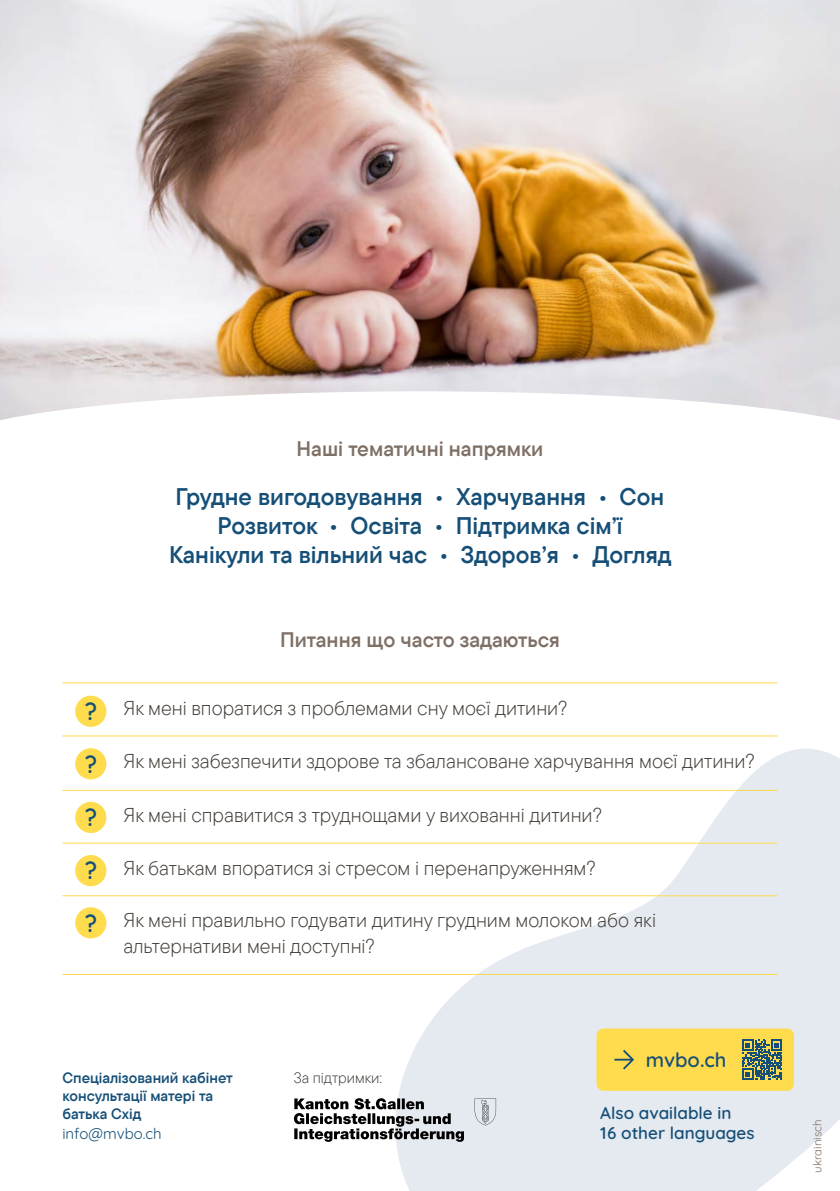
<style>
.page{position:relative;width:840px;height:1191px;background:#fff}
.page>*{position:absolute;margin:0;border:0;box-sizing:border-box;transform-origin:0 0}
.t1{font:24px/28.8px "TT Commons Pro Db";color:#154f77;text-align:center}
.t2{font:600 24px/52.6px "Quicksand";color:#154f77}
.t3{font:21px "TT Commons Pro Db";color:#7f7066}
.t4{font:300 20px/26px "TT Commons Pro";color:#413b35}
.t5{font:600 20px "Quicksand";color:#154f77}
.t6{font:600 17px/20px "Quicksand";color:#154f77}
.t7{font:15px/18px "TT Commons Pro Db";color:#154f77}
.t8{font:15px "Quicksand";color:#154f77}
.t9{font:300 15px "TT Commons Pro";color:#413b35}
.t10{font:11.4px "Quicksand";color:#7f7066}
</style>
<div class="page">
<svg style="left:370px;top:735px;width:469px;height:456px;fill:#e5e9f0"></svg>
<img style="left:0;top:0;width:839px;height:391px">
<svg style="left:0;top:391px;width:839px;height:29px"></svg>
<hr style="left:62px;top:735px;width:715px;height:1px;background:#ffdb4e">
<hr style="left:62px;top:682px;width:715px;height:1px;background:#ffdb4e">
<hr style="left:62px;top:790px;width:715px;height:1px;background:#ffdb4e">
<hr style="left:62px;top:842px;width:715px;height:1px;background:#ffdb4e">
<hr style="left:62px;top:895px;width:715px;height:1px;background:#ffdb4e">
<hr style="left:62px;top:974px;width:715px;height:1px;background:#ffdb4e">
<div style="left:75px;top:695px;width:31px;height:32px;background:#ffdb4e;border-radius:50%"></div>
<div style="left:75px;top:748px;width:31px;height:31px;background:#ffdb4e;border-radius:50%"></div>
<div style="left:75px;top:802px;width:31px;height:31px;background:#ffdb4e;border-radius:50%"></div>
<div style="left:75px;top:855px;width:31px;height:31px;background:#ffdb4e;border-radius:50%"></div>
<div style="left:75px;top:907px;width:31px;height:31px;background:#ffdb4e;border-radius:50%"></div>
<svg style="left:294px;top:1098px;width:169px;height:43px"></svg>
<svg style="left:474px;top:1098px;width:22px;height:27px"></svg>
<div style="left:596px;top:1028px;width:197px;height:62px;background:#ffdb4e;border-radius:7px"></div>
<svg style="left:614px;top:1049px;width:19px;height:20px"></svg>
<svg style="left:742px;top:1039px;width:39px;height:40px"></svg>
<p class="t3" style="left:296px;top:433px;width:248px">Наші тематичні напрямки</p>
<p class="t1" style="left:169px;top:482px;width:504px">Грудне вигодовування • Харчування • Сон<br>Розвиток • Освіта • Підтримка сім’ї<br>Канікули та вільний час • Здоров’я • Догляд</p>
<p class="t2" style="left:85px;top:682px;width:14px">? ?</p>
<p class="t2" style="left:85px;top:789px;width:14px">?</p>
<p class="t2" style="left:85px;top:842px;width:14px">? ?</p>
<p class="t3" style="left:280px;top:624px;width:281px">Питання що часто задаються</p>
<p class="t4" style="left:123px;top:694px;width:445px">Як мені впоратися з проблемами сну моєї дитини?</p>
<p class="t4" style="left:123px;top:747px;width:632px">Як мені забезпечити здорове та збалансоване харчування моєї дитини?</p>
<p class="t4" style="left:123px;top:802px;width:480px">Як мені справитися з труднощами у вихованні дитини?</p>
<p class="t4" style="left:123px;top:854px;width:473px">Як батькам впоратися зі стресом і перенапруженням?</p>
<p class="t4" style="left:123px;top:907px;width:533px">Як мені правильно годувати дитину грудним молоком або які альтернативи мені доступні?</p>
<p class="t5" style="left:645px;top:1044px;width:82px">mvbo.ch</p>
<p class="t7" style="left:62px;top:1069px;width:172px">Спеціалізований кабінет консультації матері та батька Схід</p>
<p class="t8" style="left:62px;top:1122px;width:101px">info@mvbo.ch</p>
<p class="t9" style="left:294px;top:1067px;width:90px">За підтримки:</p>
<p class="t6" style="left:600px;top:1101px;width:155px">Also available in<br>16 other languages</p>
<p class="t10" style="left:808px;top:1172px;width:54px;rotate:-90deg">ukrainisch</p>
</div>
